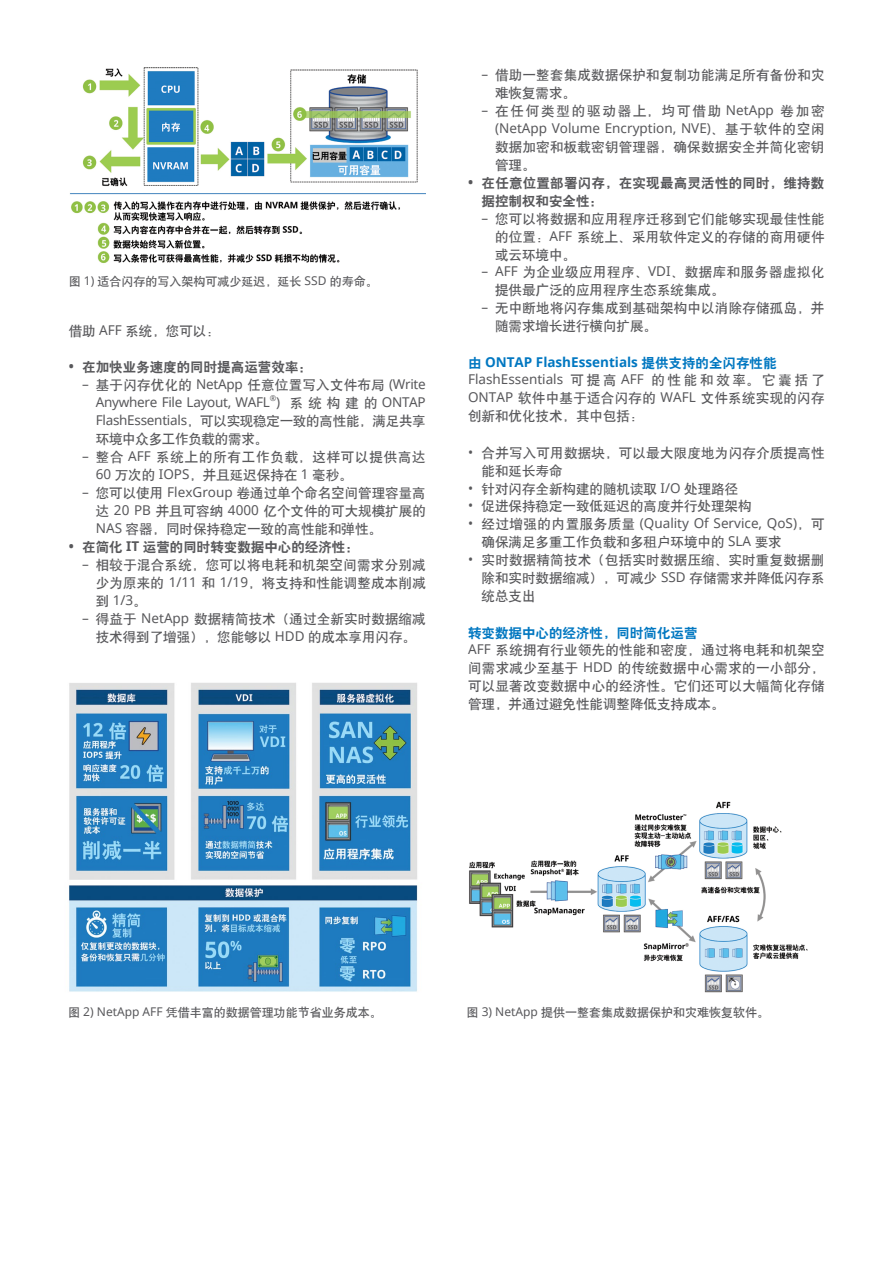
<style>
.page{position:relative;width:893px;height:1263px;background:#fff}
.page>*{position:absolute;margin:0;border:0;box-sizing:border-box;transform-origin:0 0}
.t1{font:13.5px/18px "H Yb 1 gj";letter-spacing:.015em;color:#58585b}
.t2{font:13.5px "Noto Sans";color:#58585b}
.t3{font:700 13.5px/17.9px "Noto Sans";color:#0077c1}
.t4{font:13.5px/18px "H Yb 1 gj";letter-spacing:-.02em;color:#58585b}
.t5{font:13.5px/18px "H Yb 1 gj";letter-spacing:.055em;color:#58585b}
.t6{font:13.5px/18px "H Yb 1 gj";letter-spacing:.04em;color:#58585b}
.t7{font:13.5px "H Yb 2 gj";color:#58585b}
.t8{font:13.5px/18px "H Yb 2 gj";letter-spacing:.02em;color:#58585b}
.t9{font:13.5px "H Yb 1 gj";letter-spacing:.135em;color:#58585b}
.t10{font:13.5px "Noto Sans";letter-spacing:-.02em;color:#58585b}
.t11{font:13.5px "H Yb 2 gj";color:#0077c1}
.t12{font:12px "H Yb 1 gj";color:#58585b}
.t13{font:7.8px "Noto Sans";color:#58585b}
.s1{font-family:"Noto Sans"}
.s2{font-family:"Noto Sans";font-weight:700}
.s3{font-family:"H Yb 1 gj"}
.s4{font-family:"H Yb 2 gj";font-weight:400}
.s5{font-weight:400;color:#58585b}
.s6{font-family:"H Yb 1 gj";font-weight:400;color:#58585b}
</style>
<div class="page">
<img style="left:70px;top:67px;width:356px;height:197px">
<img style="left:69px;top:683px;width:349px;height:309px">
<img style="left:469px;top:801px;width:339px;height:192px">
<p class="t12" style="left:69px;top:276px;width:310px">图 <span class="s1">1)</span> 适合闪存的写入架构可减少延迟，延长 <span class="s1">SSD</span> 的寿命。</p>
<p class="t1" style="left:69px;top:322px;width:153px">借助 <span class="s1">AFF</span> 系统，您可以：</p>
<p class="t7" style="left:69px;top:360px;width:244px"><span class="s2">•</span> 在加快业务速度的同时提高运营效率：</p>
<p class="t1" style="left:82px;top:376px;width:345px"><span class="s1">–</span> 基于闪存优化的 <span class="s1">NetApp</span> 任意位置写入文件布局 <span class="s1">(Write</span></p>
<p class="t10" style="left:96px;top:393px;width:176px">Anywhere File Layout, WAFL</p>
<p class="t13" style="left:270px;top:393px;width:8px">®</p>
<p class="t2" style="left:276px;top:393px;width:151px">) <span class="s3">系统构建的</span> ONTAP</p>
<p class="t4" style="left:96px;top:412px;width:331px"><span class="s1">FlashEssentials</span>，可以实现稳定一致的高性能，满足共享环境中众多工作负载的需求。</p>
<p class="t5" style="left:96px;top:448px;width:331px;text-indent:-14px"><span class="s1">–</span> 整合 <span class="s1">AFF</span> 系统上的所有工作负载，这样可以提供高达<br><span class="s1">60</span> 万次的 <span class="s1">IOPS</span>，并且延迟保持在 <span class="s1">1</span> 毫秒。</p>
<p class="t1" style="left:96px;top:484px;width:332px;text-align:justify;text-indent:-13px"><span class="s1">–</span> 您可以使用 <span class="s1">FlexGroup</span> 卷通过单个命名空间管理容量高达 <span class="s1">20 PB</span> 并且可容纳 <span class="s1">4000</span> 亿个文件的可大规模扩展的<span class="s1">NAS</span> 容器，同时保持稳定一致的高性能和弹性。</p>
<p class="t7" style="left:69px;top:540px;width:292px"><span class="s2">•</span> 在简化 <span class="s2">IT</span> 运营的同时转变数据中心的经济性：</p>
<p class="t1" style="left:82px;top:556px;width:345px;text-align:right"><span class="s1">–</span> 相较于混合系统，您可以将电耗和机架空间需求分别减少为原来的 <span class="s1">1/11</span> 和 <span class="s1">1/19</span>，将支持和性能调整成本削减</p>
<p class="t2" style="left:96px;top:591px;width:52px"><span class="s3">到</span> 1/3<span class="s3">。</span></p>
<p class="t1" style="left:82px;top:610px;width:345px;text-align:center"><span class="s1">–</span> 得益于 <span class="s1">NetApp</span> 数据精简技术（通过全新实时数据缩减技术得到了增强），您能够以 <span class="s1">HDD</span> 的成本享用闪存。</p>
<p class="t1" style="left:495px;top:65px;width:331px;text-indent:-14px"><span class="s1">–</span> 借助一整套集成数据保护和复制功能满足所有备份和灾难恢复需求。</p>
<p class="t9" style="left:482px;top:104px;width:344px"><span class="s1">–</span> 在任何类型的驱动器上，均可借助 <span class="s1">NetApp</span> 卷加密</p>
<p class="t2" style="left:495px;top:118px;width:331px">(NetApp Volume Encryption, NVE)<span class="s3">、基于软件的空闲</span></p>
<p class="t1" style="left:495px;top:137px;width:331px">数据加密和板载密钥管理器，确保数据安全并简化密钥管理。</p>
<p class="t8" style="left:482px;top:174px;width:344px;text-indent:-14px"><span class="s2">•</span> 在任意位置部署闪存，在实现最高灵活性的同时，维持数据控制权和安全性：</p>
<p class="t1" style="left:495px;top:209px;width:331px;text-align:justify;text-indent:-14px"><span class="s1">–</span> 您可以将数据和应用程序迁移到它们能够实现最佳性能的位置：<span class="s1">AFF</span> 系统上、采用软件定义的存储的商用硬件或云环境中。</p>
<p class="t6" style="left:495px;top:263px;width:331px;text-indent:-13px"><span class="s1">– AFF</span> 为企业级应用程序、<span class="s1">VDI</span>、数据库和服务器虚拟化提供最广泛的应用程序生态系统集成。</p>
<p class="t1" style="left:495px;top:299px;width:331px;text-indent:-14px"><span class="s1">–</span> 无中断地将闪存集成到基础架构中以消除存储孤岛，并随需求增长进行横向扩展。</p>
<p class="t3" style="left:468px;top:352px;width:358px"><span class="s4">由</span> ONTAP FlashEssentials <span class="s4">提供支持的全闪存性能<br></span><span class="s5">FlashEssentials</span> <span class="s6">可提高</span> <span class="s5">AFF</span> <span class="s6">的性能和效率。它囊括了</span></p>
<p class="t1" style="left:468px;top:389px;width:358px"><span class="s1">ONTAP</span> 软件中基于适合闪存的 <span class="s1">WAFL</span> 文件系统实现的闪存创新和优化技术，其中包括：</p>
<p class="t1" style="left:482px;top:443px;width:345px;text-indent:-14px"><span class="s1">•</span> 合并写入可用数据块，可以最大限度地为闪存介质提高性能和延长寿命</p>
<p class="t1" style="left:468px;top:479px;width:272px"><span class="s1">•</span> 针对闪存全新构建的随机读取 <span class="s1">I/O</span> 处理路径</p>
<p class="t1" style="left:468px;top:497px;width:285px"><span class="s1">•</span> 促进保持稳定一致低延迟的高度并行处理架构</p>
<p class="t2" style="left:468px;top:514px;width:358px">• <span class="s3">经过增强的内置服务质量</span> (Quality Of Service, QoS)<span class="s3">，可</span></p>
<p class="t1" style="left:482px;top:533px;width:302px">确保满足多重工作负载和多租户环境中的 <span class="s1">SLA</span> 要求</p>
<p class="t1" style="left:482px;top:551px;width:344px;text-align:justify;text-indent:-14px"><span class="s1">•</span> 实时数据精简技术（包括实时数据压缩、实时重复数据删除和实时数据缩减），可减少 <span class="s1">SSD</span> 存储需求并降低闪存系统总支出</p>
<p class="t11" style="left:468px;top:626px;width:231px">转变数据中心的经济性，同时简化运营</p>
<p class="t1" style="left:468px;top:641px;width:358px;text-align:justify"><span class="s1">AFF</span> 系统拥有行业领先的性能和密度，通过将电耗和机架空间需求减少至基于 <span class="s1">HDD</span> 的传统数据中心需求的一小部分，可以显著改变数据中心的经济性。它们还可以大幅简化存储管理，并通过避免性能调整降低支持成本。</p>
<p class="t12" style="left:68px;top:1006px;width:315px">图 <span class="s1">2) NetApp AFF</span> 凭借丰富的数据管理功能节省业务成本。</p>
<p class="t12" style="left:467px;top:1006px;width:304px">图 <span class="s1">3) NetApp</span> 提供一整套集成数据保护和灾难恢复软件。</p>
</div>
